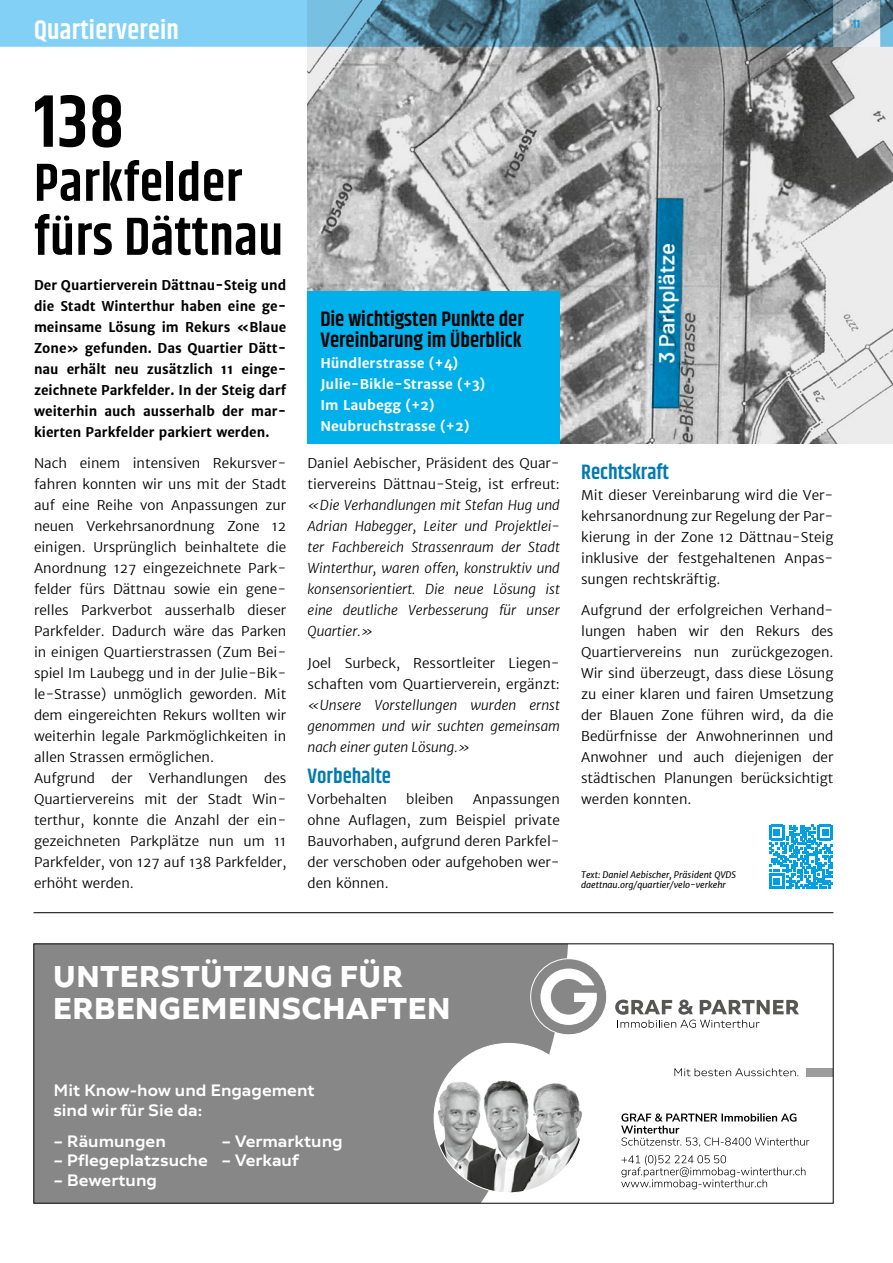
<style>
.page{position:relative;width:893px;height:1263px;background:#fff}
.page>*{position:absolute;margin:0;border:0;box-sizing:border-box;transform-origin:0 0}
.t1{font:600 75px "Khand";color:#000}
.t2{font:600 54px/54px "Khand";letter-spacing:.01em;color:#000}
.t3{font:700 30px/31.5px "Creata";color:#fff}
.t4{font:600 27px "Khand";letter-spacing:.01em;color:#fff}
.t5{font:600 21px/21px "Khand";color:#000}
.t6{font:600 21px "Khand";color:#007baf}
.t7{font:500 16.5px/19.5px "Creata";color:#fff}
.t8{font:300 13.5px/21px "Merriweather Sans";color:#000}
.t9{font:italic 300 13.5px/21px "Merriweather Sans";color:#000;text-align:justify}
.t10{font:700 13.5px/21px "Merriweather Sans";color:#000;text-align:justify;scale:.96 1}
.t11{font:700 13.5px/21px "Merriweather Sans";color:#fff}
.t12{font:600 12px "Khand";color:#009ee3}
.t13{font:italic 9px/10.5px "Merriweather Sans";color:#000}
</style>
<div class="page">
<img style="left:308px;top:47px;width:585px;height:397px">
<div style="left:308px;top:291px;width:252px;height:153px;background:#00b0eb"></div>
<hr style="left:34px;top:912px;width:799px;height:1px;background:#000">
<svg style="left:769px;top:825px;width:64px;height:64px"></svg>
<svg style="left:880px;top:0;width:13px;height:47px"></svg>
<svg style="left:0;top:0;width:833px;height:47px"></svg>
<svg style="left:833px;top:0;width:47px;height:47px"></svg>
<div style="left:36px;top:945px;width:532px;height:256px;background:#868786"></div>
<img style="left:434px;top:1043px;width:150px;height:150px;border-radius:75px">
<div style="left:806px;top:1068px;width:27px;height:9px;background:#9c9c9d"></div>
<svg style="left:615px;top:999px;width:184px;height:29px"></svg>
<svg style="left:530px;top:958px;width:77px;height:77px"></svg>
<svg style="left:540px;top:968px;width:57px;height:57px"></svg>
<svg style="left:621px;top:1113px;width:188px;height:76px"></svg>
<svg style="left:674px;top:1068px;width:124px;height:8px"></svg>
<h3 class="t4" style="left:34px;top:12px;width:146px">Quartierverein</h3>
<h1 class="t1" style="left:34px;top:72px;width:92px">138</h1>
<h2 class="t2" style="left:34px;top:159px;width:251px">Parkfelder fürs Dättnau</h2>
<p class="t10" style="left:34px;top:274px;width:264px">Der Quartierverein Dättnau-Steig und die Stadt Winterthur haben eine ge&shy;meinsame Lösung im Rekurs «Blaue Zone» gefunden. Das Quartier Dätt&shy;nau erhält neu zusätzlich 11 einge&shy;zeichnete Parkfelder. In der Steig darf weiterhin auch ausserhalb der mar&shy;kierten Parkfelder parkiert werden.</p>
<h3 class="t5" style="left:320px;top:310px;width:205px">Die wichtigsten Punkte der<br>Vereinbarung im Überblick</h3>
<p class="t11" style="left:320px;top:353px;width:166px">Hündlerstrasse (+4)<br>Julie-Bikle-Strasse (+3)<br>Im Laubegg (+2)<br>Neubruchstrasse (+2)</p>
<p class="t8" style="left:34px;top:453px;width:254px">Nach einem intensiven Rekursver&shy;fahren konnten wir uns mit der Stadt auf eine Reihe von Anpassungen zur neuen Verkehrsanordnung Zone 12 einigen. Ursprünglich beinhaltete die Anordnung 127 eingezeichnete Park&shy;felder fürs Dättnau sowie ein gene&shy;relles Parkverbot ausserhalb dieser Parkfelder. Dadurch wäre das Parken in einigen Quartierstrassen (Zum Bei&shy;spiel Im Laubegg und in der Julie-Bik&shy;le-Strasse) unmöglich geworden. Mit dem eingereichten Rekurs wollten wir weiterhin legale Parkmöglichkeiten in allen Strassen ermöglichen.<br>Aufgrund der Verhandlungen des Quartiervereins mit der Stadt Win&shy;terthur, konnte die Anzahl der ein&shy;gezeichneten Parkplätze nun um 11<br>Parkfelder, von 127 auf 138 Parkfelder, erhöht werden.</p>
<p class="t8" style="left:308px;top:453px;width:254px">Daniel Aebischer, Präsident des Quar&shy;tiervereins Dättnau-Steig, ist erfreut:</p>
<p class="t9" style="left:308px;top:495px;width:254px">«Die Verhandlungen mit Stefan Hug und Adrian Habegger, Leiter und Projektlei&shy;ter Fachbereich Strassenraum der Stadt Winterthur, waren offen, konstruktiv und konsensorientiert. Die neue Lösung ist eine deutliche Verbesserung für unser Quartier.»</p>
<p class="t8" style="left:308px;top:652px;width:254px">Joel Surbeck, Ressortleiter Liegen&shy;schaften vom Quartierverein, ergänzt:</p>
<p class="t9" style="left:308px;top:694px;width:254px">«Unsere Vorstellungen wurden ernst genommen und wir suchten gemeinsam nach einer guten Lösung.»</p>
<h3 class="t6" style="left:308px;top:762px;width:85px">Vorbehalte</h3>
<p class="t8" style="left:308px;top:789px;width:81px">Vorbehalten</p>
<p class="t8" style="left:406px;top:789px;width:49px">bleiben</p>
<p class="t8" style="left:308px;top:789px;width:254px;text-align:justify;text-indent:165px">Anpassungen ohne Auflagen, zum Beispiel private Bauvorhaben, aufgrund deren Parkfel&shy;der verschoben oder aufgehoben wer&shy;den können.</p>
<p class="t12" style="left:853px;top:16px;width:9px">11</p>
<h3 class="t6" style="left:581px;top:458px;width:89px">Rechtskraft</h3>
<p class="t8" style="left:581px;top:484px;width:254px;text-align:justify">Mit dieser Vereinbarung wird die Ver&shy;kehrsanordnung zur Regelung der Par&shy;kierung in der Zone 12 Dättnau-Steig inklusive der festgehaltenen Anpas&shy;sungen rechtskräftig.</p>
<p class="t8" style="left:581px;top:600px;width:254px;text-align:justify">Aufgrund der erfolgreichen Verhand&shy;lungen haben wir den Rekurs des Quartiervereins nun zurückgezogen.<br>Wir sind überzeugt, dass diese Lösung zu einer klaren und fairen Umsetzung der Blauen Zone führen wird, da die Bedürfnisse der Anwohnerinnen und Anwohner und auch diejenigen der städtischen Planungen berücksichtigt werden konnten.</p>
<p class="t13" style="left:581px;top:869px;width:156px">Text: Daniel Aebischer, Präsident QVDS daettnau.org/quartier/velo-verkehr</p>
<h3 class="t3" style="left:53px;top:958px;width:399px">UNTERSTÜTZUNG FÜR<br>ERBENGEMEINSCHAFTEN</h3>
<p class="t7" style="left:53px;top:1079px;width:263px">Mit Know-how und Engagement sind wir für Sie da:</p>
<p class="t7" style="left:53px;top:1130px;width:114px">– Räumungen</p>
<p class="t7" style="left:53px;top:1149px;width:156px">– Pflegeplatzsuche</p>
<p class="t7" style="left:53px;top:1169px;width:105px">– Bewertung</p>
<p class="t7" style="left:221px;top:1130px;width:123px">– Vermarktung</p>
<p class="t7" style="left:221px;top:1149px;width:79px">– Verkauf</p>
</div>
